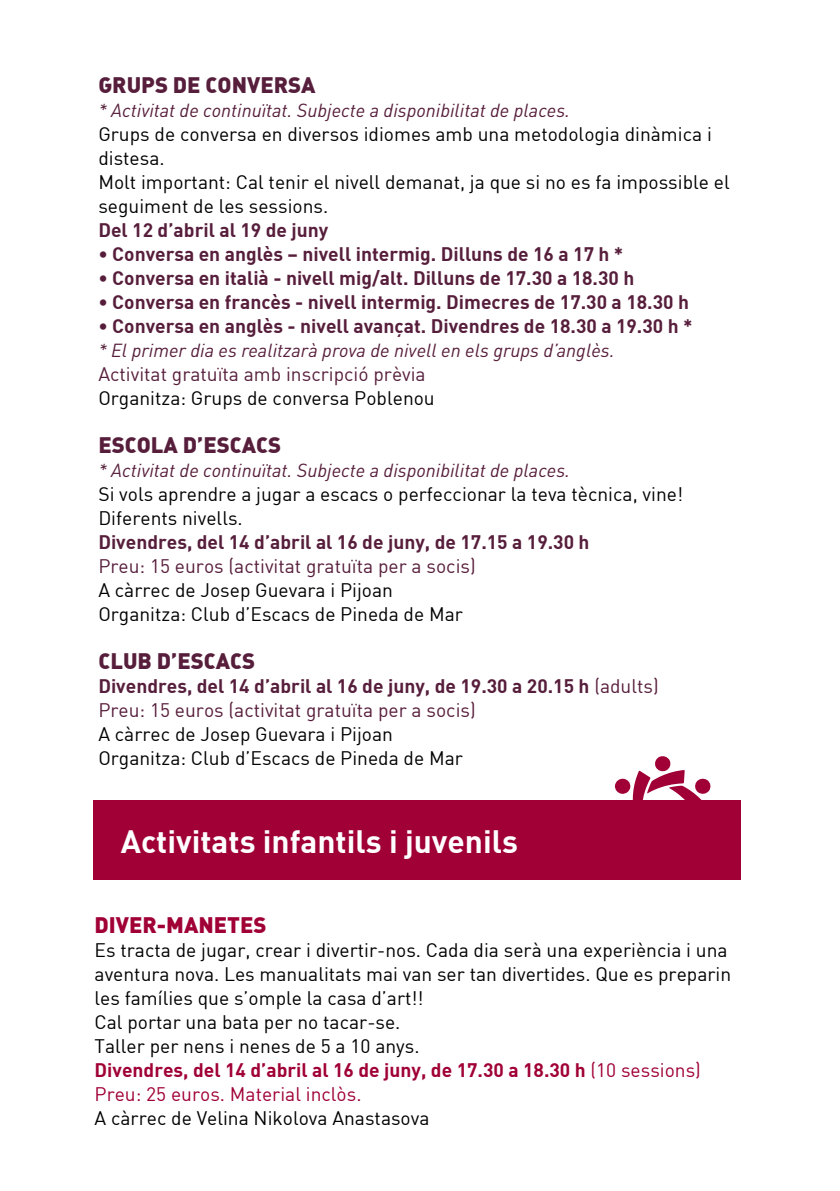
<style>
.page{position:relative;width:840px;height:1191px;background:#fff}
.page>*{position:absolute;margin:0;border:0;box-sizing:border-box;transform-origin:0 0}
.t1{font:31.6px "DIN Bold";color:#fff}
.t2{font:22px "DIN Black Alternate";color:#571e3b}
.t3{font:22px "DIN Black Alternate";color:#a00035}
.t4{font:19.2px/24px "DIN";color:#000}
.t5{font:19.2px "DIN Bold";color:#571e3b}
.t6{font:19.2px "DIN";color:#571e3b}
.t7{font:19.2px "DIN Bold";color:#a00035}
.t8{font:19.2px "DIN";color:#a00035}
.t9{font:italic 18.8px "DIN";color:#571e3b}
.s1{font-family:"DIN"}
</style>
<div class="page">
<div style="left:93px;top:800px;width:646px;height:79px;background:#a00035"></div>
<svg style="left:615px;top:756px;width:96px;height:44px"></svg>
<p class="t2" style="left:98px;top:70px;width:218px">GRUPS DE CONVERSA</p>
<p class="t9" style="left:98px;top:98px;width:473px">* Activitat de continuïtat. Subjecte a disponibilitat de places.</p>
<p class="t4" style="left:98px;top:121px;width:632px">Grups de conversa en diversos idiomes amb una metodologia dinàmica i distesa.<br>Molt important: Cal tenir el nivell demanat, ja que si no es fa impossible el seguiment de les sessions.</p>
<p class="t5" style="left:98px;top:217px;width:231px">Del 12 d’abril al 19 de juny</p>
<p class="t5" style="left:98px;top:241px;width:526px">• Conversa en anglès – nivell intermig. Dilluns de 16 a 17 h *</p>
<p class="t5" style="left:98px;top:265px;width:537px">• Conversa en italià - nivell mig/alt. Dilluns de 17.30 a 18.30 h</p>
<p class="t5" style="left:98px;top:289px;width:591px">• Conversa en francès - nivell intermig. Dimecres de 17.30 a 18.30 h</p>
<p class="t5" style="left:98px;top:313px;width:595px">• Conversa en anglès - nivell avançat. Divendres de 18.30 a 19.30 h *</p>
<p class="t9" style="left:98px;top:338px;width:517px">* El primer dia es realitzarà prova de nivell en els grups d’anglès.</p>
<p class="t6" style="left:98px;top:362px;width:329px">Activitat gratuïta amb inscripció prèvia</p>
<p class="t4" style="left:98px;top:385px;width:338px">Organitza: Grups de conversa Poblenou</p>
<p class="t2" style="left:98px;top:430px;width:184px">ESCOLA D’ESCACS</p>
<p class="t9" style="left:98px;top:458px;width:473px">* Activitat de continuïtat. Subjecte a disponibilitat de places.</p>
<p class="t4" style="left:98px;top:481px;width:586px">Si vols aprendre a jugar a escacs o perfeccionar la teva tècnica, vine!<br>Diferents nivells.</p>
<p class="t5" style="left:98px;top:529px;width:492px">Divendres, del 14 d’abril al 16 de juny, de 17.15 a 19.30 h</p>
<p class="t6" style="left:98px;top:554px;width:378px">Preu: 15 euros (activitat gratuïta per a socis)</p>
<p class="t4" style="left:98px;top:577px;width:366px">A càrrec de Josep Guevara i Pijoan<br>Organitza: Club d’Escacs de Pineda de Mar</p>
<p class="t2" style="left:98px;top:646px;width:158px">CLUB D’ESCACS</p>
<p class="t5" style="left:98px;top:673px;width:561px">Divendres, del 14 d’abril al 16 de juny, de 19.30 a 20.15 h <span class="s1">(adults)</span></p>
<p class="t6" style="left:98px;top:698px;width:378px">Preu: 15 euros (activitat gratuïta per a socis)</p>
<p class="t4" style="left:98px;top:721px;width:366px">A càrrec de Josep Guevara i Pijoan<br>Organitza: Club d’Escacs de Pineda de Mar</p>
<h1 class="t1" style="left:121px;top:821px;width:398px">Activitats infantils i juvenils</h1>
<p class="t3" style="left:94px;top:910px;width:173px">DIVER-MANETES</p>
<p class="t4" style="left:94px;top:938px;width:637px">Es tracta de jugar, crear i divertir-nos. Cada dia serà una experiència i una aventura nova. Les manualitats mai van ser tan divertides. Que es preparin les famílies que s’omple la casa d’art!!<br>Cal portar una bata per no tacar-se.<br>Taller per nens i nenes de 5 a 10 anys.</p>
<p class="t7" style="left:94px;top:1058px;width:607px">Divendres, del 14 d’abril al 16 de juny, de 17.30 a 18.30 h <span class="s1">(10 sessions)</span></p>
<p class="t8" style="left:94px;top:1082px;width:268px">Preu: 25 euros. Material inclòs.</p>
<p class="t4" style="left:94px;top:1106px;width:336px">A càrrec de Velina Nikolova Anastasova</p>
</div>
